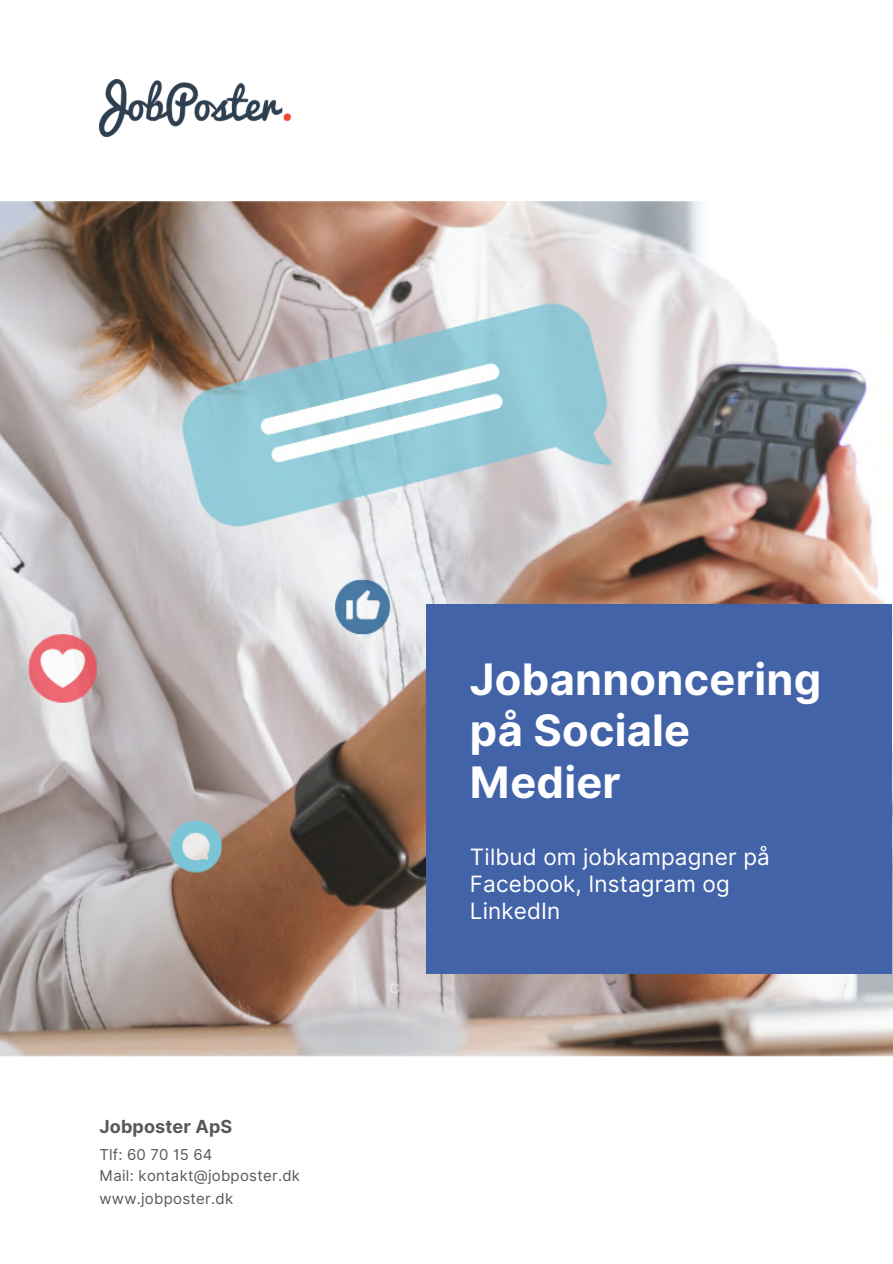
<style>
.page{position:relative;width:893px;height:1264px;background:#fff}
.page>*{position:absolute;margin:0;border:0;box-sizing:border-box;transform-origin:0 0}
.t1{font:700 43.35px/51.8px "Inter";letter-spacing:.005em;color:#fff}
.t2{font:22.5px/27px "Inter";letter-spacing:.005em;color:#fff}
.t3{font:700 18px "Inter";letter-spacing:.005em;color:#57585a}
.t4{font:15px "Inter";letter-spacing:.015em;color:#57585a}
</style>
<div class="page">
<img style="left:0;top:202px;width:892px;height:854px">
<div style="left:426px;top:603px;width:466px;height:370px;background:#4363a8"></div>
<img style="left:99px;top:80px;width:193px;height:56px">
<p class="t3" style="left:99px;top:1116px;width:134px">Jobposter ApS</p>
<p class="t4" style="left:99px;top:1145px;width:114px">Tlf: 60 70 15 64</p>
<p class="t4" style="left:99px;top:1166px;width:202px">Mail: kontakt@jobposter.dk</p>
<p class="t4" style="left:99px;top:1189px;width:135px">www.jobposter.dk</p>
<p class="t1" style="left:470px;top:653px;width:353px">Jobannoncering på Sociale<br>Medier</p>
<p class="t2" style="left:470px;top:843px;width:301px">Tilbud om jobkampagner på<br>Facebook, Instagram og<br>LinkedIn</p>
</div>
